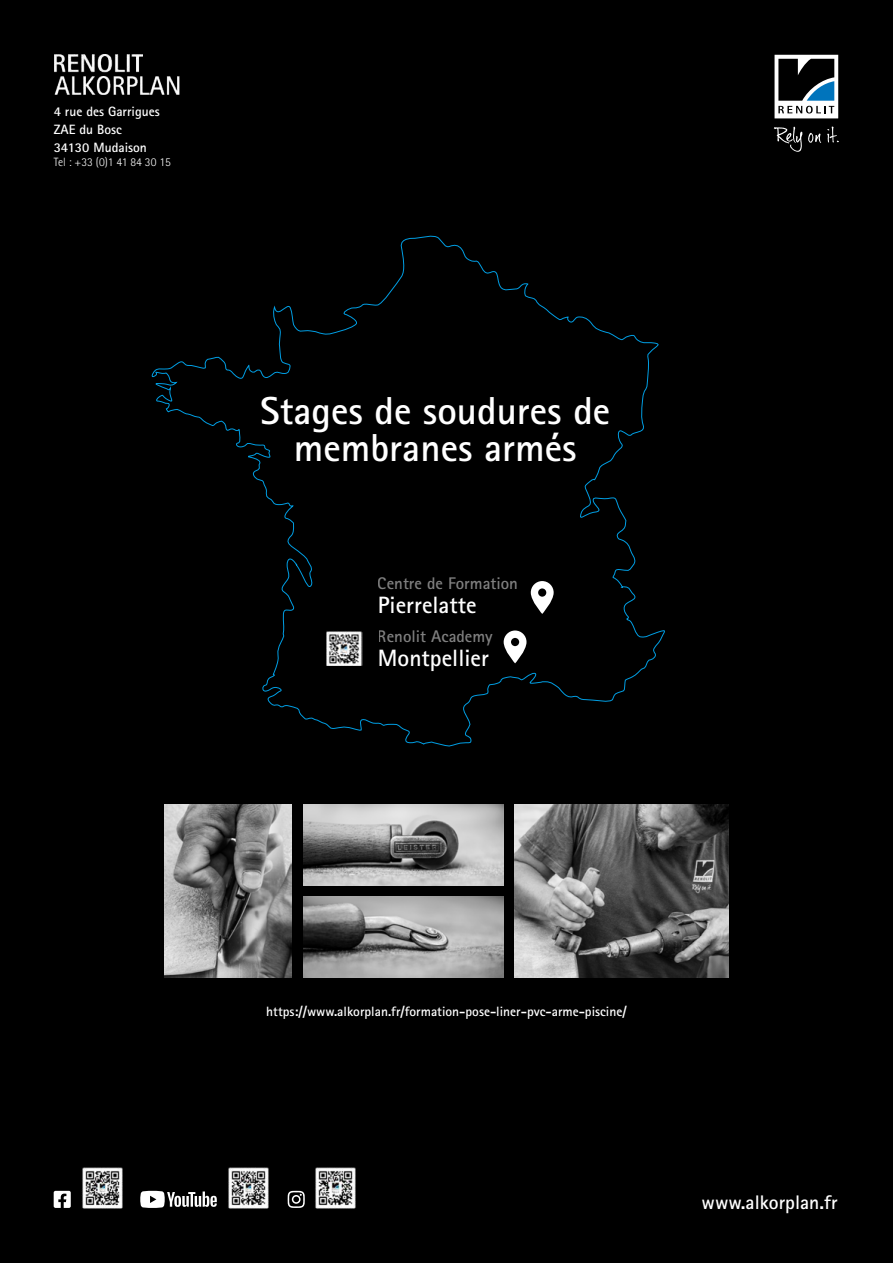
<style>
.page{position:relative;width:893px;height:1263px;background:#000}
.page>*{position:absolute;margin:0;border:0;box-sizing:border-box;transform-origin:0 0}
.t1{font:700 39px/37.7px "Rotis Sans Serif Pro";color:#fff;text-align:center}
.t2{font:700 23.7px "Rotis Sans Serif Pro";color:#fff}
.t3{font:700 19.65px "Rotis Sans Serif Pro";color:#fff}
.t4{font:700 16.95px "Rotis Sans Serif Pro";color:#fff}
.t5{font:700 13.5px/18px "Rotis Sans Serif Pro";color:#fff}
.t6{font:300 12px "Rotis Sans Serif Pro";color:#fff}
</style>
<div class="page">
<img style="left:514px;top:804px;width:215px;height:173px">
<img style="left:303px;top:804px;width:200px;height:81px">
<img style="left:303px;top:897px;width:200px;height:80px">
<img style="left:164px;top:804px;width:128px;height:173px">
<svg style="left:151px;top:235px;width:514px;height:512px"></svg>
<img style="left:54px;top:54px;width:89px;height:18px">
<img style="left:54px;top:76px;width:126px;height:18px">
<svg style="left:774px;top:54px;width:65px;height:65px"></svg>
<svg style="left:808px;top:133px;width:13px;height:10px"></svg>
<svg style="left:827px;top:127px;width:12px;height:15px"></svg>
<svg style="left:774px;top:127px;width:28px;height:25px"></svg>
<svg style="left:288px;top:1191px;width:17px;height:17px"></svg>
<svg style="left:54px;top:1191px;width:17px;height:17px"></svg>
<svg style="left:140px;top:1191px;width:77px;height:17px"></svg>
<img style="left:82px;top:1167px;width:41px;height:42px">
<img style="left:228px;top:1167px;width:41px;height:42px">
<img style="left:315px;top:1167px;width:41px;height:42px">
<svg style="left:504px;top:630px;width:22px;height:33px"></svg>
<img style="left:327px;top:630px;width:35px;height:36px">
<svg style="left:531px;top:581px;width:23px;height:33px"></svg>
<p class="t5" style="left:54px;top:103px;width:108px">4 rue des Garrigues<br>ZAE du Bosc<br>34130 Mudaison</p>
<p class="t6" style="left:54px;top:157px;width:119px">Tel : +33 (0)1 41 84 30 15</p>
<h1 class="t1" style="left:260px;top:394px;width:351px">Stages de soudures de membranes armés</h1>
<p class="t4" style="left:378px;top:576px;width:142px">Centre de Formation</p>
<h2 class="t2" style="left:378px;top:595px;width:100px">Pierrelatte</h2>
<p class="t4" style="left:378px;top:630px;width:117px">Renolit Academy</p>
<h2 class="t2" style="left:378px;top:648px;width:113px">Montpellier</h2>
<p class="t5" style="left:266px;top:1004px;width:362px">https://www.alkorplan.fr/formation-pose-liner-pvc-arme-piscine/</p>
<h3 class="t3" style="left:702px;top:1194px;width:138px">www.alkorplan.fr</h3>
</div>
